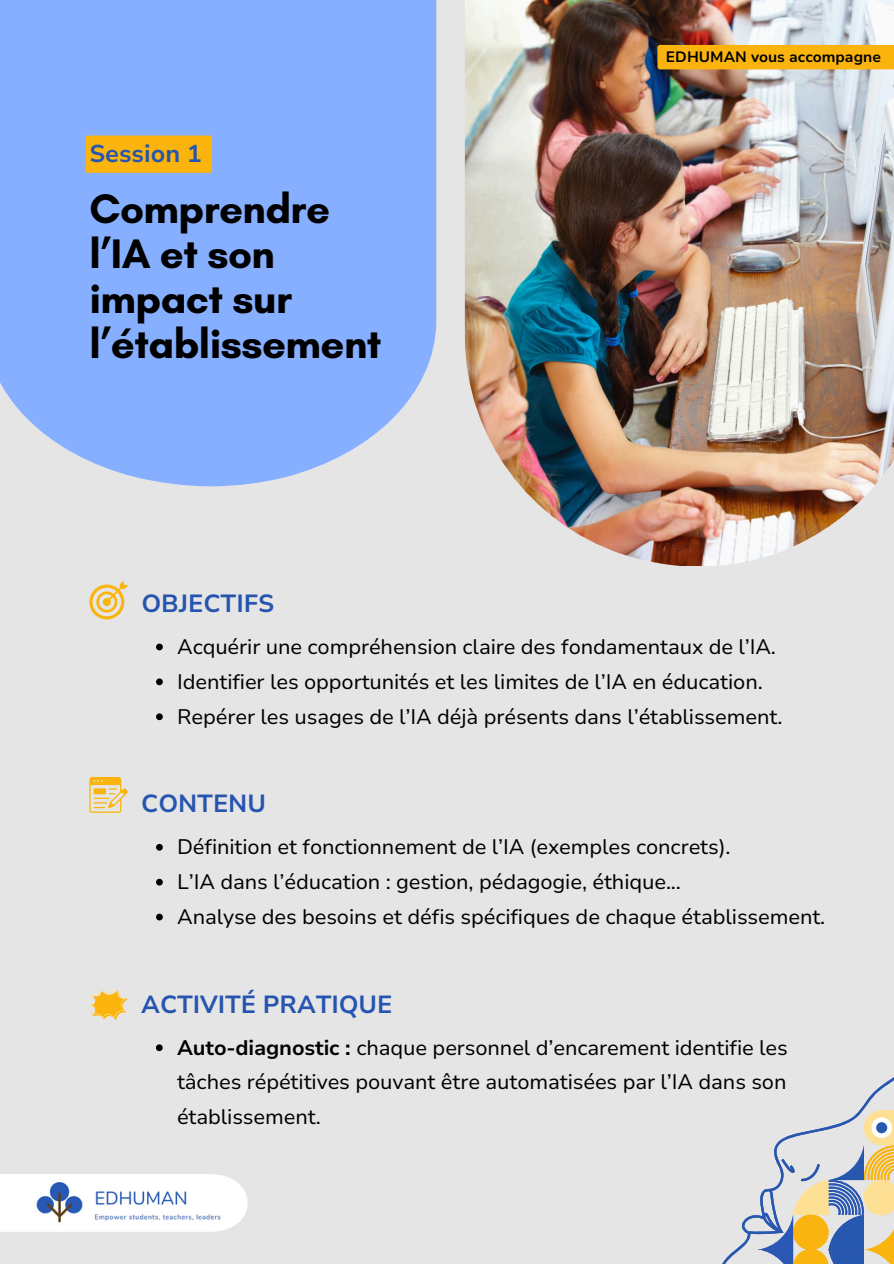
<style>
.page{position:relative;width:894px;height:1264px;background:#fff}
.page>*{position:absolute;margin:0;border:0;box-sizing:border-box;transform-origin:0 0}
.t1{font:700 42px/45px "Glacial Indifference";letter-spacing:-.015em;color:#000}
.t2{font:700 24.75px "Nunito Sans 10 pt";letter-spacing:-.005em;color:#2655b0}
.t3{font:700 24.3px "Nunito Sans 10 pt";color:#2655b0}
.t4{font:21px/34.8px "Nunito Sans 10 pt";letter-spacing:-.005em;color:#000;text-align:justify}
.t5{font:700 15px "Nunito Sans 10 pt";color:#000}
.s1{font-weight:700}
</style>
<div class="page">
<div style="left:0;top:0;width:893px;height:1263px;background:#e5e5e5"></div>
<div style="left:0;top:0;width:436px;height:486px;background:#86b0ff"></div>
<img style="left:464px;top:0;width:429px;height:566px">
<svg style="left:89px;top:581px;width:39px;height:38px"></svg>
<svg style="left:89px;top:777px;width:39px;height:35px"></svg>
<div style="left:94px;top:788px;width:12px;height:6px;background:#fab40d"></div>
<svg style="left:89px;top:987px;width:39px;height:33px"></svg>
<div style="left:657px;top:45px;width:236px;height:24px;background:#fab40d"></div>
<div style="left:86px;top:136px;width:126px;height:37px;background:#fab40d"></div>
<svg style="left:156px;top:643px;width:7px;height:7px"></svg>
<svg style="left:156px;top:678px;width:7px;height:7px"></svg>
<svg style="left:156px;top:713px;width:7px;height:7px"></svg>
<svg style="left:156px;top:843px;width:7px;height:7px"></svg>
<svg style="left:156px;top:878px;width:7px;height:7px"></svg>
<svg style="left:156px;top:913px;width:7px;height:7px"></svg>
<svg style="left:156px;top:1044px;width:7px;height:7px"></svg>
<svg style="left:0;top:1174px;width:247px;height:57px;background:#fcfcfc"></svg>
<img style="left:31px;top:1179px;width:194px;height:46px;border-radius:13px">
<svg style="left:723px;top:1078px;width:170px;height:185px"></svg>
<p class="t3" style="left:89px;top:137px;width:114px">Session 1</p>
<p class="t1" style="left:89px;top:185px;width:293px">Comprendre l’IA et son impact sur l’établissement</p>
<h1 class="t5" style="left:665px;top:46px;width:216px">EDHUMAN vous accompagne</h1>
<p class="t2" style="left:141px;top:587px;width:134px">OBJECTIFS</p>
<h2 class="t4" style="left:177px;top:629px;width:600px">Acquérir une compréhension claire des fondamentaux de l’IA.</h2>
<p class="t4" style="left:177px;top:664px;width:587px">Identifier les opportunités et les limites de l’IA en éducation.</p>
<p class="t4" style="left:177px;top:699px;width:606px">Repérer les usages de l’IA déjà présents dans l’établissement.</p>
<p class="t2" style="left:141px;top:787px;width:126px">CONTENU</p>
<p class="t4" style="left:177px;top:829px;width:555px">Définition et fonctionnement de l’IA (exemples concrets).</p>
<h2 class="t4" style="left:177px;top:864px;width:505px">L’IA dans l’éducation : gestion, pédagogie, éthique...</h2>
<p class="t4" style="left:177px;top:899px;width:649px">Analyse des besoins et défis spécifiques de chaque établissement.</p>
<p class="t2" style="left:141px;top:987px;width:253px">ACTIVITÉ PRATIQUE</p>
<p class="t4" style="left:177px;top:1030px;width:612px"><span class="s1">Auto-diagnostic :</span> chaque personnel d’encarement identifie les tâches répétitives pouvant être automatisées par l’IA dans son établissement.</p>
</div>
